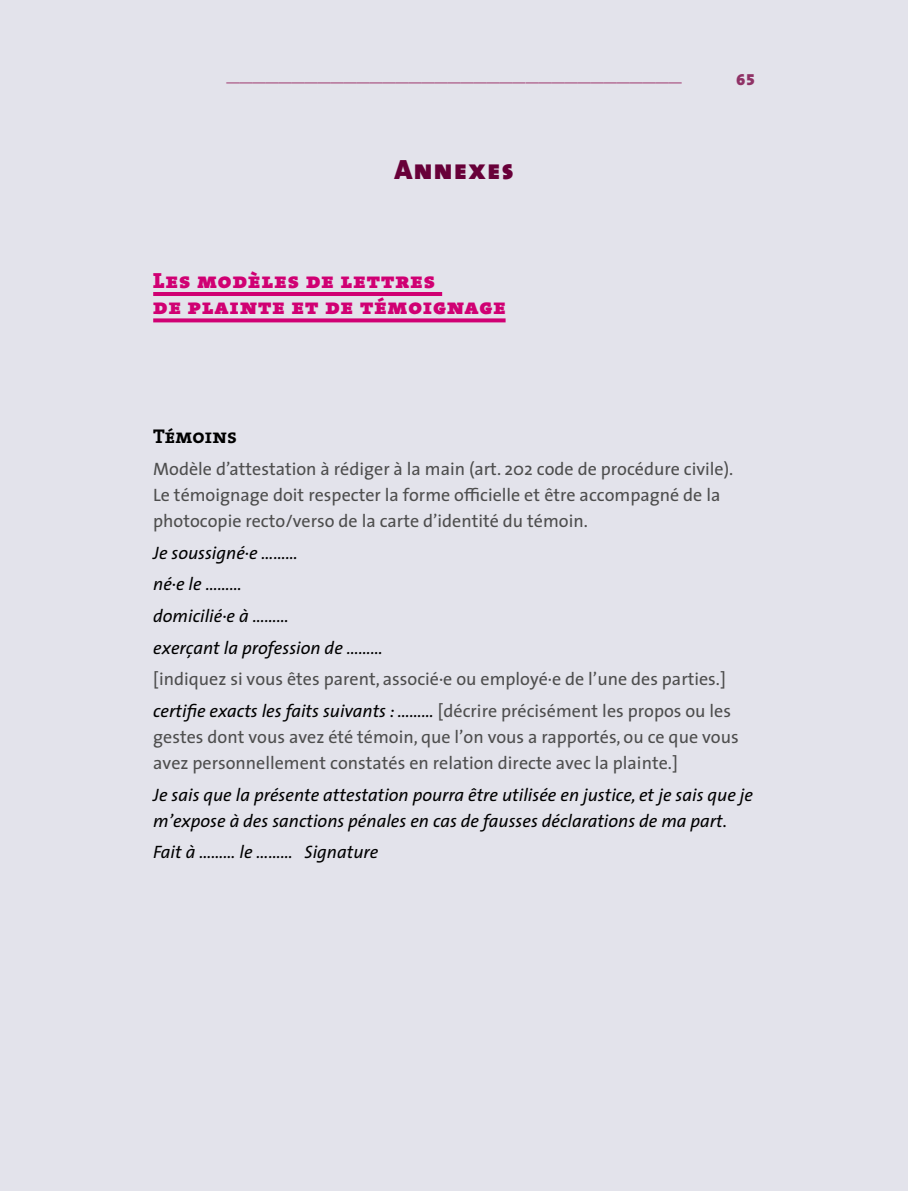
<style>
.page{position:relative;width:908px;height:1191px;background:#fff}
.page>*{position:absolute;margin:0;border:0;box-sizing:border-box;transform-origin:0 0}
.Titre_Hors_chapitres{font:28px "The Sans 9 Black Caps";letter-spacing:.05em;color:#680039}
.t1{font:300 26px "The Sans 3";color:#ae608b}
.Sous-titres_Hors_cha{font:22px/26.4px "The Serif 9 Black Caps";letter-spacing:.05em;color:#d00073}
.Paragraphe_courant{font:20px "The Serif 7 Bold Caps";color:#000}
.Paragraphe_courant-2{font:18px/26px "The Sans 5";color:#4d4d4d}
.Paragraphe_courant-3{font:italic 18px/26px "The Sans 5";color:#000}
.t2{font:16px "The Sans 9 Black Expert";color:#903266}
.s1{font-style:italic;color:#000}
</style>
<div class="page">
<div style="left:0;top:0;width:907px;height:1191px;background:#e3e3eb"></div>
<hr style="left:153px;top:292px;width:289px;height:4px;background:#d00073">
<svg style="left:153px;top:318px;width:352px;height:4px"></svg>
<h2 class="t1" style="left:226px;top:47px;width:457px">___________________________________</h2>
<p class="Titre_Hors_chapitres" style="left:394px;top:146px;width:121px">Annexes</p>
<p class="Sous-titres_Hors_cha" style="left:153px;top:267px;width:354px">Les modèles de lettres<br>de plainte et de témoignage</p>
<p class="t2" style="left:736px;top:66px;width:20px">65</p>
<p class="Paragraphe_courant" style="left:153px;top:419px;width:85px">Témoins</p>
<p class="Paragraphe_courant-2" style="left:153px;top:455px;width:581px">Modèle d’attestation à rédiger à la main (art. 202 code de procédure civile).<br>Le témoignage doit respecter la forme officielle et être accompagné de la photocopie recto/verso de la carte d’identité du témoin.</p>
<p class="Paragraphe_courant-3" style="left:153px;top:539px;width:146px">Je soussigné·e ………</p>
<p class="Paragraphe_courant-3" style="left:153px;top:570px;width:90px">né·e le ………</p>
<p class="Paragraphe_courant-3" style="left:153px;top:602px;width:137px">domicilié·e à ………</p>
<p class="Paragraphe_courant-3" style="left:153px;top:634px;width:231px">exerçant la profession de ………</p>
<p class="Paragraphe_courant-2" style="left:153px;top:665px;width:574px">[indiquez si vous êtes parent, associé·e ou employé·e de l’une des parties.]</p>
<p class="Paragraphe_courant-2" style="left:153px;top:697px;width:586px"><span class="s1">certifie exacts les faits suivants : ………</span> [décrire précisément les propos ou les gestes dont vous avez été témoin, que l’on vous a rapportés, ou ce que vous avez personnellement constatés en relation directe avec la plainte.]</p>
<p class="Paragraphe_courant-3" style="left:153px;top:781px;width:601px">Je sais que la présente attestation pourra être utilisée en justice, et je sais que je m’expose à des sanctions pénales en cas de fausses déclarations de ma part.</p>
<p class="Paragraphe_courant-3" style="left:153px;top:838px;width:226px">Fait à ……… le ……… Signature</p>
</div>
